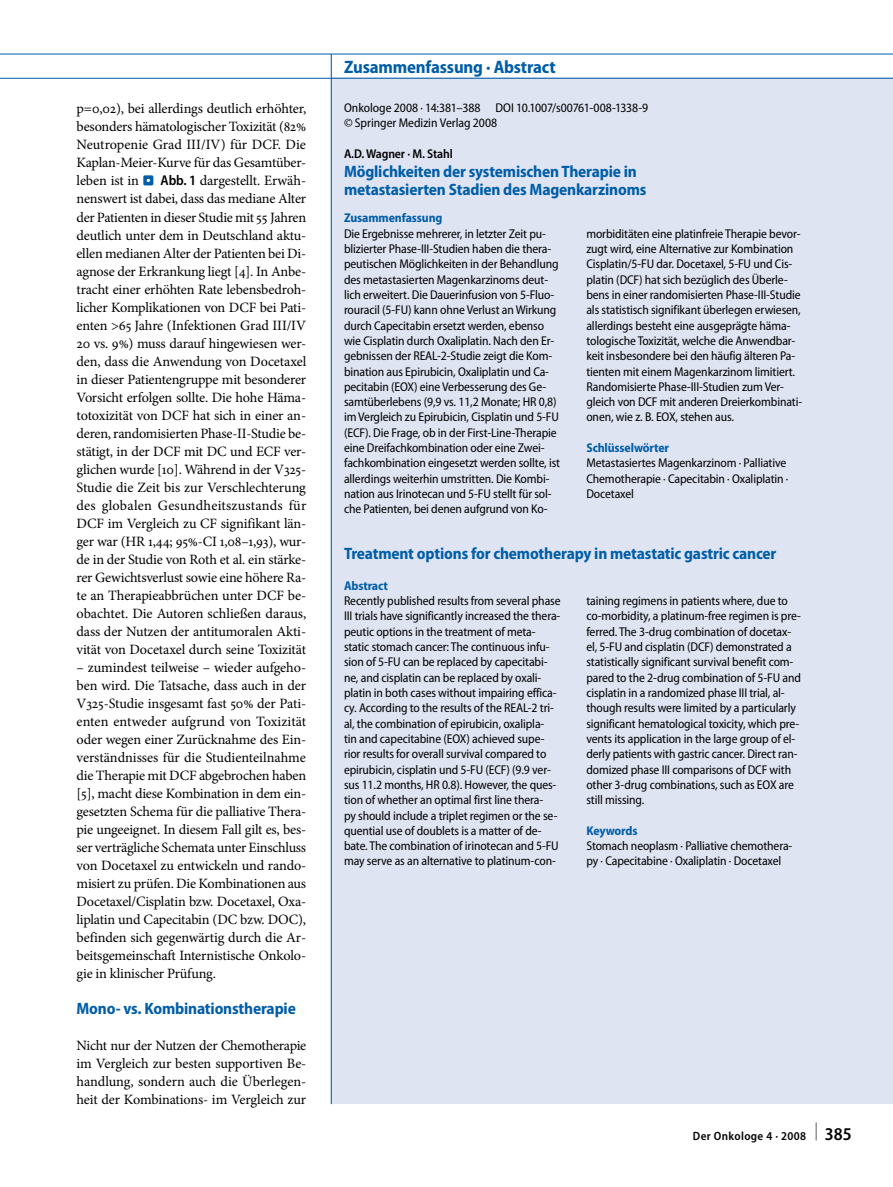
<style>
.page{position:relative;width:893px;height:1187px;background:#fff}
.page>*{position:absolute;margin:0;border:0;box-sizing:border-box;transform-origin:0 0}
._001_rubrik{font:700 semi-condensed 18px "Myriad Pro";letter-spacing:-.01em;color:#005da8}
._103_abstract_u1{font:700 semi-condensed 16.5px/18px "Myriad Pro";letter-spacing:-.01em;color:#005da8}
._103_abstract_u1_eng{font:700 semi-condensed 16.5px "Myriad Pro";letter-spacing:-.01em;color:#005da8}
._012_u1{font:700 semi-condensed 16.5px "Myriad Pro";letter-spacing:-.01em;color:#005da8}
._010_fliesstext_ohne{font:14.25px/18px "Minion Pro";letter-spacing:-.01em;color:#000;text-align:justify}
._104_abstract_text_o{font:semi-condensed 12.75px/15.3px "Myriad Pro";letter-spacing:-.01em;color:#000}
._002_quelle_doi{font:semi-condensed 12.75px "Myriad Pro";letter-spacing:-.005em;color:#000}
._105_abstract_u2{font:700 semi-condensed 12.75px "Myriad Pro";letter-spacing:-.01em;color:#005da8}
._102_abstract_autore{font:600 semi-condensed 12.75px "Myriad Pro";letter-spacing:-.01em;color:#000}
._105_abstract_u2_eng{font:700 semi-condensed 12.75px "Myriad Pro";letter-spacing:-.015em;color:#005da8}
.t1{font:600 semi-condensed 12px "Myriad Pro";letter-spacing:.03em;color:#000}
.s1{font-family:"S Buttons";font-size:13.5px;color:#005da8}
.s2{font-family:"Myriad Pro";font-weight:600;font-stretch:semi-condensed}
.s3{font-size:18px}
</style>
<div class="page">
<div style="left:331px;top:78px;width:562px;height:1025px;background:#dfe4f2"></div>
<hr style="left:331px;top:54px;width:1px;height:1049px;background:#005da8">
<hr style="left:0;top:54px;width:893px;height:1px;background:#005da8">
<hr style="left:0;top:78px;width:893px;height:1px;background:#005da8">
<p class="_010_fliesstext_ohne" style="left:77px;top:100px;width:231px">p=0,02), bei allerdings deutlich erhöhter, besonders hämatologischer Toxizität (82% Neutropenie Grad III/IV) für DCF. Die Kaplan-Meier-Kurve für das Gesamtüber&shy;leben ist in <span class="s1">.</span> <span class="s2">Abb. 1</span> dargestellt. Erwäh&shy;nenswert ist dabei, dass das mediane Alter der Patienten in dieser Studie mit 55 Jahren deutlich unter dem in Deutschland aktu&shy;ellen medianen Alter der Patienten bei Di&shy;agnose der Erkrankung liegt [4]. In Anbe&shy;tracht einer erhöhten Rate lebensbedroh&shy;licher Komplikationen von DCF bei Pati&shy;enten &gt;65 Jahre (Infektionen Grad III/IV 20 vs. 9%) muss darauf hingewiesen wer&shy;den, dass die Anwendung von Docetaxel in dieser Patientengruppe mit besonderer Vorsicht erfolgen sollte. Die hohe Häma&shy;totoxizität von DCF hat sich in einer an&shy;deren, randomisierten Phase-II-Studie be&shy;stätigt, in der DCF mit DC und ECF ver&shy;glichen wurde [10]. Während in der V325- Studie die Zeit bis zur Verschlechterung des globalen Gesundheitszustands für DCF im Vergleich zu CF signifikant län&shy;ger war (HR 1,44; 95%-CI 1,08–1,93), wur&shy;de in der Studie von Roth et al. ein stärke&shy;rer Gewichtsverlust sowie eine höhere Ra&shy;te an Therapieabbrüchen unter DCF be&shy;obachtet. Die Autoren schließen daraus, dass der Nutzen der antitumoralen Akti&shy;vität von Docetaxel durch seine Toxizität</p>
<p class="_010_fliesstext_ohne" style="left:77px;top:658px;width:231px">– zumindest teilweise – wieder aufgeho&shy;ben wird. Die Tatsache, dass auch in der V325-Studie insgesamt fast 50% der Pati&shy;enten entweder aufgrund von Toxizität oder wegen einer Zurücknahme des Ein&shy;verständnisses für die Studienteilnahme die Therapie mit DCF abgebrochen haben [5], macht diese Kombination in dem ein&shy;gesetzten Schema für die palliative Thera&shy;pie ungeeignet. In diesem Fall gilt es, bes&shy;ser verträgliche Schemata unter Einschluss von Docetaxel zu entwickeln und rando&shy;misiert zu prüfen. Die Kombinationen aus Docetaxel/Cisplatin bzw. Docetaxel, Oxa&shy;liplatin und Capecitabin (DC bzw. DOC), befinden sich gegenwärtig durch die Ar&shy;beitsgemeinschaft Internistische Onkolo&shy;gie in klinischer Prüfung.</p>
<p class="_012_u1" style="left:77px;top:999px;width:221px">Mono- vs. Kombinationstherapie</p>
<p class="_010_fliesstext_ohne" style="left:77px;top:1036px;width:231px">Nicht nur der Nutzen der Chemotherapie im Vergleich zur besten supportiven Be&shy;handlung, sondern auch die Überlegen&shy;heit der Kombinations- im Vergleich zur</p>
<p class="_001_rubrik" style="left:344px;top:57px;width:213px">Zusammenfassung · Abstract</p>
<p class="_002_quelle_doi" style="left:344px;top:101px;width:306px">Onkologe 2008 · 14:381–388 DOI 10.1007/s00761-008-1338-9</p>
<p class="_002_quelle_doi" style="left:344px;top:116px;width:155px">© Springer Medizin Verlag 2008</p>
<p class="_102_abstract_autore" style="left:344px;top:147px;width:110px">A.D. Wagner · M. Stahl</p>
<p class="_103_abstract_u1" style="left:344px;top:162px;width:304px">Möglichkeiten der systemischen Therapie in metastasierten Stadien des Magenkarzinoms</p>
<p class="_105_abstract_u2" style="left:344px;top:211px;width:100px">Zusammenfassung</p>
<p class="_104_abstract_text_o" style="left:344px;top:226px;width:218px">Die Ergebnisse mehrerer, in letzter Zeit pu&shy;blizierter Phase-III-Studien haben die thera&shy;peutischen Möglichkeiten in der Behandlung des metastasierten Magenkarzinoms deut&shy;lich erweitert. Die Dauerinfusion von 5-Fluo&shy;rouracil (5-FU) kann ohne Verlust anWirkung durch Capecitabin ersetzt werden, ebenso wie Cisplatin durch Oxaliplatin. Nach den Er&shy;gebnissen der REAL-2-Studie zeigt die Kom&shy;bination aus Epirubicin, Oxaliplatin und Ca&shy;pecitabin (EOX) eine Verbesserung des Ge&shy;samtüberlebens (9,9 vs. 11,2 Monate; HR 0,8) imVergleich zu Epirubicin, Cisplatin und 5-FU (ECF). Die Frage, ob in der First-Line-Therapie eine Dreifachkombination oder eine Zwei&shy;fachkombination eingesetzt werden sollte, ist allerdings weiterhin umstritten. Die Kombi&shy;nation aus Irinotecan und 5-FU stellt für sol&shy;che Patienten, bei denen aufgrund von Ko-</p>
<p class="_104_abstract_text_o" style="left:586px;top:226px;width:217px">morbiditäten eine platinfreie Therapie bevor&shy;zugt wird, eine Alternative zur Kombination Cisplatin/5-FU dar. Docetaxel, 5-FU und Cis&shy;platin (DCF) hat sich bezüglich des Überle&shy;bens in einer randomisierten Phase-III-Studie als statistisch signifikant überlegen erwiesen, allerdings besteht eine ausgeprägte häma&shy;tologische Toxizität, welche die Anwendbar&shy;keit insbesondere bei den häufig älteren Pa&shy;tienten mit einem Magenkarzinom limitiert.<br>Randomisierte Phase-III-Studien zumVer&shy;gleich von DCF mit anderen Dreierkombinati&shy;onen, wie z. B. EOX, stehen aus.</p>
<p class="_105_abstract_u2" style="left:586px;top:440px;width:84px">Schlüsselwörter</p>
<p class="_104_abstract_text_o" style="left:586px;top:455px;width:204px">Metastasiertes Magenkarzinom · Palliative<br>Chemotherapie · Capecitabin · Oxaliplatin ·<br>Docetaxel</p>
<p class="_103_abstract_u1_eng" style="left:344px;top:544px;width:434px">Treatment options for chemotherapy in metastatic gastric cancer</p>
<p class="_105_abstract_u2" style="left:344px;top:578px;width:45px">Abstract</p>
<p class="_104_abstract_text_o" style="left:344px;top:593px;width:218px">Recently published results from several phase III trials have significantly increased the thera&shy;peutic options in the treatment of meta&shy;static stomach cancer: The continuous infu&shy;sion of 5-FU can be replaced by capecitabi&shy;ne, and cisplatin can be replaced by oxali&shy;platin in both cases without impairing effica&shy;cy. According to the results of the REAL-2 tri&shy;al, the combination of epirubicin, oxalipla-<br>tin and capecitabine (EOX) achieved supe&shy;rior results for overall survival compared to epirubicin, cisplatin und 5-FU (ECF) (9.9 ver&shy;sus 11.2 months, HR 0.8). However, the ques&shy;tion of whether an optimal first line thera-<br>py should include a triplet regimen or the se&shy;quential use of doublets is a matter of de&shy;bate. The combination of irinotecan and 5-FU may serve as an alternative to platinum-con-</p>
<p class="_104_abstract_text_o" style="left:586px;top:593px;width:216px">taining regimens in patients where, due to co-morbidity, a platinum-free regimen is pre&shy;ferred. The 3-drug combination of docetax&shy;el, 5-FU and cisplatin (DCF) demonstrated a statistically significant survival benefit com&shy;pared to the 2-drug combination of 5-FU and cisplatin in a randomized phase III trial, al&shy;though results were limited by a particularly significant hematological toxicity, which pre&shy;vents its application in the large group of el&shy;derly patients with gastric cancer. Direct ran&shy;domized phase III comparisons of DCF with other 3-drug combinations, such as EOX are still missing.</p>
<p class="_105_abstract_u2_eng" style="left:586px;top:823px;width:53px">Keywords</p>
<p class="_104_abstract_text_o" style="left:586px;top:838px;width:207px">Stomach neoplasm · Palliative chemothera&shy;py · Capecitabine · Oxaliplatin · Docetaxel</p>
<p class="t1" style="left:693px;top:1129px;width:160px">Der Onkologe 4 · 2008 <sup>|</sup> <span class="s3">385</span></p>
</div>
